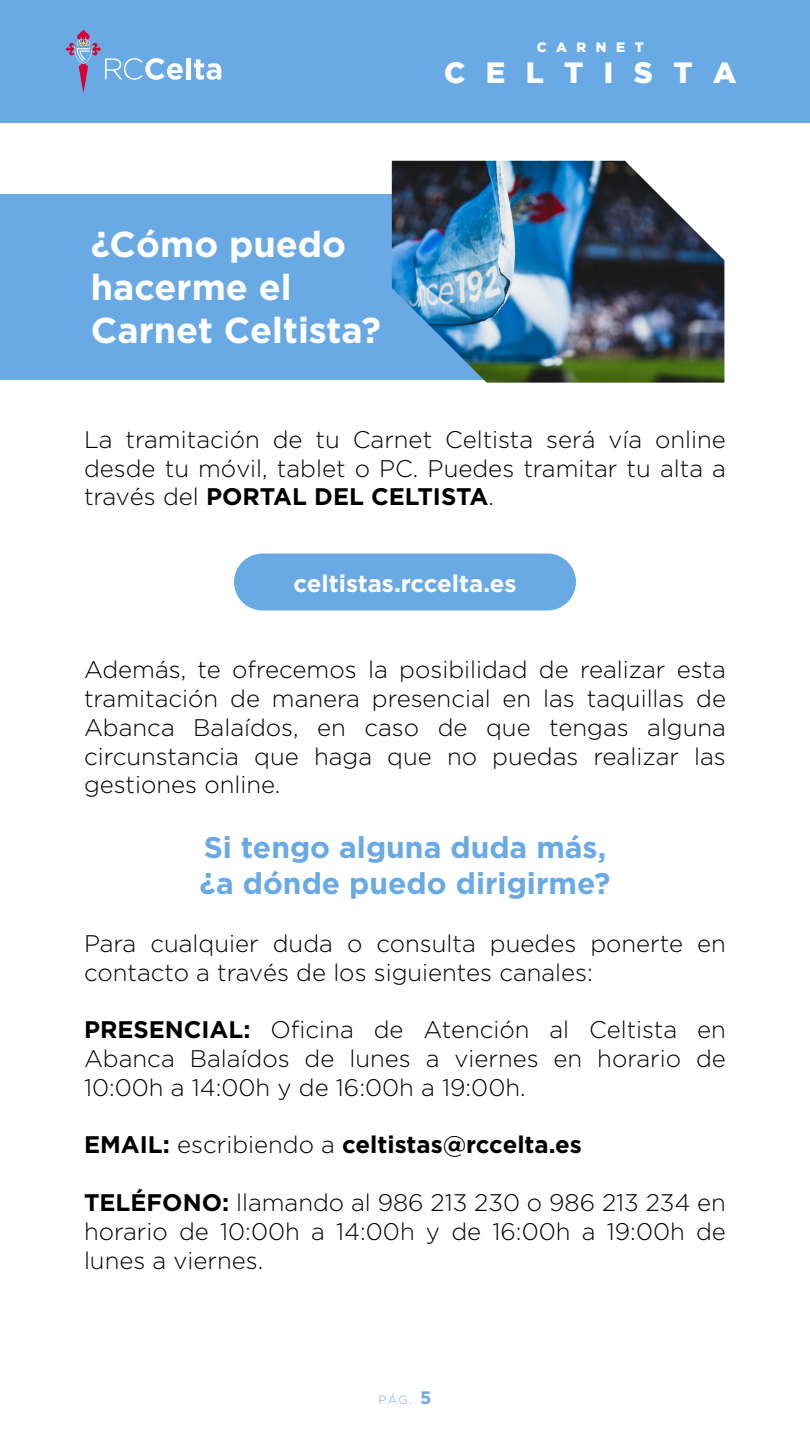
<style>
.page{position:relative;width:810px;height:1440px;background:#fff}
.page>*{position:absolute;margin:0;border:0;box-sizing:border-box;transform-origin:0 0}
.t1{font:700 36px/43.2px "Gotham";color:#fff}
.t2{font:700 30px/36px "Gotham";color:#6aaae4}
.t3{font:900 29.25px "Gotham";letter-spacing:.7em;color:#fff}
.t4{font:300 24px/28.8px "Gotham";color:#000;text-align:justify}
.t5{font:700 24px "Gotham";color:#000}
.t6{font:700 24px "Gotham";color:#fff}
.t7{font:900 13.58px "Gotham";letter-spacing:.7em;color:#fff}
.t8{font:300 12px "Gotham";color:#6aaae4}
.s1{font-weight:700}
.s2{font-weight:300}
.s3{font-weight:700;font-size:17.92px}
</style>
<div class="page">
<div style="left:0;top:194px;width:532px;height:186px;background:#6aaae4"></div>
<div style="left:0;top:0;width:810px;height:122px;background:#6aaae4"></div>
<div style="left:186px;top:58px;width:5px;height:21px;background:#fff"></div>
<svg style="left:194px;top:59px;width:27px;height:21px"></svg>
<svg style="left:65px;top:30px;width:118px;height:63px"></svg>
<img style="left:392px;top:161px;width:332px;height:222px">
<div style="left:234px;top:554px;width:342px;height:56px;background:#6aaae4;border-radius:28px"></div>
<p class="t7" style="left:537px;top:39px;width:108px">CARNET</p>
<h1 class="t1" style="left:91px;top:221px;width:292px">¿Cómo puedo hacerme el<br>Carnet Celtista?</h1>
<p class="t3" style="left:444px;top:55px;width:294px">CELTISTA</p>
<p class="t4" style="left:84px;top:425px;width:643px">La tramitación de tu Carnet Celtista será vía online desde tu móvil, tablet o PC. Puedes tramitar tu alta a través del <span class="s1">PORTAL DEL CELTISTA</span>.</p>
<p class="t6" style="left:293px;top:569px;width:225px">celtistas.rccelta.es</p>
<p class="t4" style="left:84px;top:655px;width:644px">Además, te ofrecemos la posibilidad de realizar esta tramitación de manera presencial en las taquillas de Abanca Balaídos, en caso de que tengas alguna circunstancia que haga que no puedas realizar las gestiones online.</p>
<p class="t2" style="left:199px;top:829px;width:413px">Si tengo alguna duda más, ¿a dónde puedo dirigirme?</p>
<p class="t4" style="left:84px;top:929px;width:643px">Para cualquier duda o consulta puedes ponerte en contacto a través de los siguientes canales:</p>
<p class="t4" style="left:84px;top:1015px;width:643px"><span class="s1">PRESENCIAL:</span> Oficina de Atención al Celtista en Abanca Balaídos de lunes a viernes en horario de 10:00h a 14:00h y de 16:00h a 19:00h.</p>
<p class="t5" style="left:84px;top:1131px;width:499px">EMAIL: <span class="s2">escribiendo a</span> celtistas@rccelta.es</p>
<p class="t4" style="left:84px;top:1188px;width:644px"><span class="s1">TELÉFONO:</span> llamando al 986 213 230 o 986 213 234 en horario de 10:00h a 14:00h y de 16:00h a 19:00h de lunes a viernes.</p>
<p class="t8" style="left:379px;top:1393px;width:54px">PÁG. <span class="s3">5</span></p>
</div>
